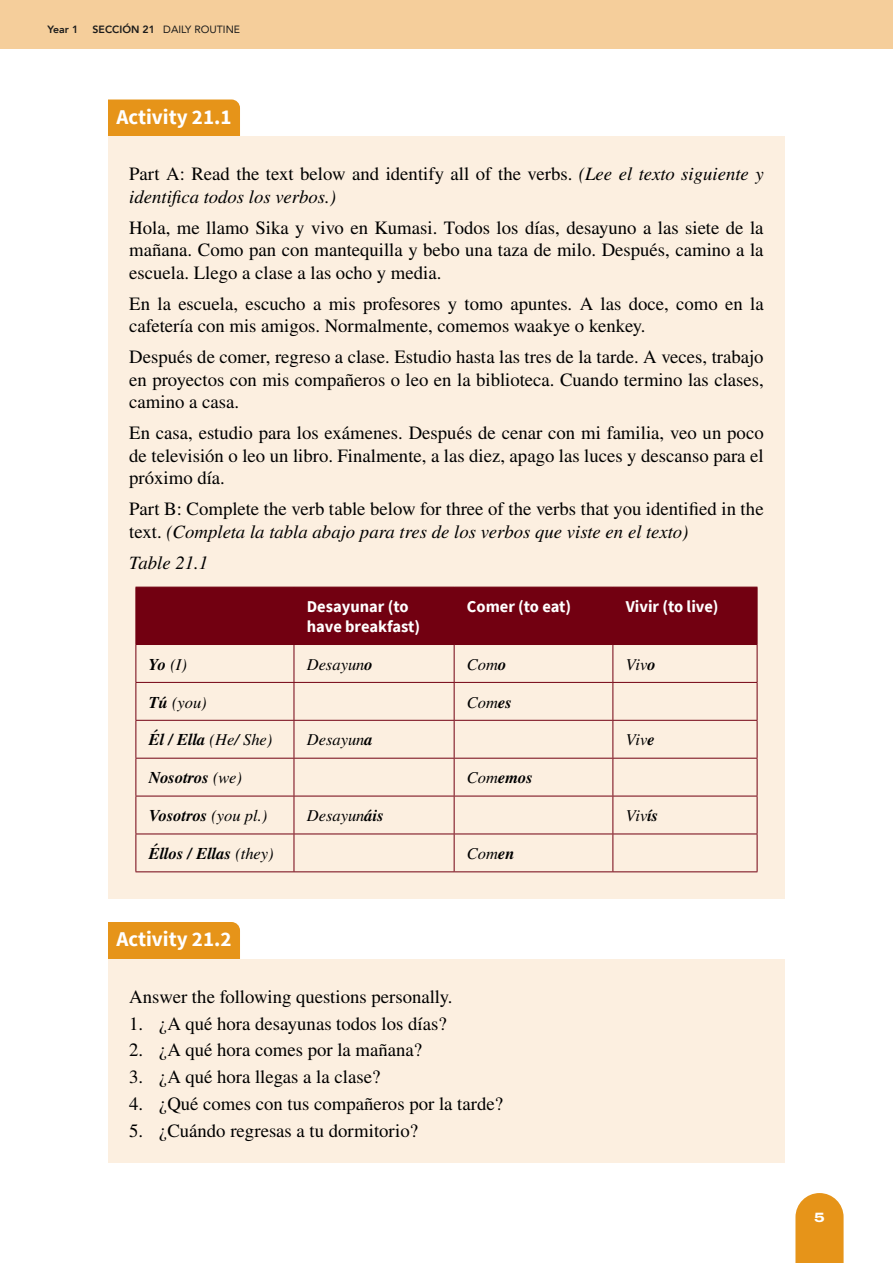
<style>
.page{position:relative;width:893px;height:1263px;background:#fff}
.page>*{position:absolute;margin:0;border:0;box-sizing:border-box;transform-origin:0 0}
.t1{font:700 21px "Source Sans Pro";color:#fff}
.t2{font:18.75px/22.5px "STIX General";color:#000}
.t3{font:italic 18.75px "STIX General";color:#000}
.t4{font:italic 16.5px "STIX General";color:#000}
.t5{font:italic 700 16.5px "STIX General";color:#000}
.t6{font:700 16.5px/19.5px "Source Sans Pro";color:#fff}
.t7{font:800 13.5px "Archivo Expanded";color:#fff}
.t8{font:10.5px "Avenir";color:#1a1a1a}
.t9{font:800 10.5px "Avenir";color:#1a1a1a}
.s1{font-weight:800}
.s2{font-style:italic}
.s3{font-weight:700}
.s4{font-weight:400}
</style>
<div class="page">
<div style="left:0;top:0;width:893px;height:49px;background:#f5ce9b"></div>
<svg style="left:795px;top:1193px;width:49px;height:70px;background:#e89d2e"></svg>
<div style="left:108px;top:99px;width:132px;height:38px;background:#e69419"></div>
<div style="left:108px;top:137px;width:677px;height:92px;background:#fcefe0"></div>
<div style="left:108px;top:190px;width:677px;height:115px;background:#fcefe0"></div>
<div style="left:108px;top:266px;width:677px;height:92px;background:#fcefe0"></div>
<div style="left:108px;top:320px;width:677px;height:114px;background:#fcefe0"></div>
<div style="left:108px;top:396px;width:677px;height:114px;background:#fcefe0"></div>
<div style="left:108px;top:472px;width:677px;height:92px;background:#fcefe0"></div>
<div style="left:108px;top:556px;width:677px;height:342px;background:#fcefe0"></div>
<div style="left:108px;top:922px;width:132px;height:37px;background:#e69419"></div>
<div style="left:108px;top:959px;width:677px;height:70px;background:#fcefe0"></div>
<div style="left:108px;top:1012px;width:677px;height:70px;background:#fcefe0"></div>
<div style="left:108px;top:1066px;width:677px;height:70px;background:#fcefe0"></div>
<div style="left:108px;top:1093px;width:677px;height:69px;background:#fcefe0"></div>
<div style="left:136px;top:588px;width:621px;height:56px;background:#720011"></div>
<hr style="left:294px;top:587px;width:1px;height:57px;background:#720011">
<hr style="left:454px;top:587px;width:1px;height:57px;background:#720011">
<hr style="left:612px;top:587px;width:1px;height:57px;background:#720011">
<hr style="left:294px;top:645px;width:1px;height:37px;background:#720011">
<hr style="left:454px;top:645px;width:1px;height:37px;background:#720011">
<hr style="left:612px;top:645px;width:1px;height:37px;background:#720011">
<hr style="left:135px;top:682px;width:159px;height:1px;background:#720011">
<hr style="left:294px;top:682px;width:160px;height:1px;background:#720011">
<hr style="left:294px;top:683px;width:1px;height:37px;background:#720011">
<hr style="left:454px;top:682px;width:159px;height:1px;background:#720011">
<hr style="left:454px;top:683px;width:1px;height:37px;background:#720011">
<hr style="left:613px;top:682px;width:144px;height:1px;background:#720011">
<hr style="left:612px;top:683px;width:1px;height:37px;background:#720011">
<hr style="left:135px;top:720px;width:159px;height:1px;background:#720011">
<hr style="left:294px;top:720px;width:160px;height:1px;background:#720011">
<hr style="left:294px;top:721px;width:1px;height:37px;background:#720011">
<hr style="left:454px;top:720px;width:159px;height:1px;background:#720011">
<hr style="left:454px;top:721px;width:1px;height:37px;background:#720011">
<hr style="left:613px;top:720px;width:144px;height:1px;background:#720011">
<hr style="left:612px;top:721px;width:1px;height:37px;background:#720011">
<hr style="left:135px;top:758px;width:159px;height:1px;background:#720011">
<hr style="left:294px;top:758px;width:160px;height:1px;background:#720011">
<hr style="left:294px;top:758px;width:1px;height:38px;background:#720011">
<hr style="left:454px;top:758px;width:159px;height:1px;background:#720011">
<hr style="left:454px;top:758px;width:1px;height:38px;background:#720011">
<hr style="left:613px;top:758px;width:144px;height:1px;background:#720011">
<hr style="left:612px;top:758px;width:1px;height:38px;background:#720011">
<hr style="left:135px;top:796px;width:159px;height:1px;background:#720011">
<hr style="left:294px;top:796px;width:160px;height:1px;background:#720011">
<hr style="left:294px;top:796px;width:1px;height:37px;background:#720011">
<hr style="left:454px;top:796px;width:159px;height:1px;background:#720011">
<hr style="left:454px;top:796px;width:1px;height:37px;background:#720011">
<hr style="left:613px;top:796px;width:144px;height:1px;background:#720011">
<hr style="left:612px;top:796px;width:1px;height:37px;background:#720011">
<hr style="left:135px;top:833px;width:159px;height:1px;background:#720011">
<hr style="left:294px;top:833px;width:160px;height:1px;background:#720011">
<hr style="left:294px;top:834px;width:1px;height:37px;background:#720011">
<hr style="left:454px;top:833px;width:159px;height:1px;background:#720011">
<hr style="left:454px;top:834px;width:1px;height:37px;background:#720011">
<hr style="left:613px;top:833px;width:144px;height:1px;background:#720011">
<hr style="left:612px;top:834px;width:1px;height:37px;background:#720011">
<hr style="left:135px;top:645px;width:1px;height:37px;background:#720011">
<hr style="left:757px;top:645px;width:1px;height:37px;background:#720011">
<hr style="left:135px;top:683px;width:1px;height:37px;background:#720011">
<hr style="left:757px;top:683px;width:1px;height:37px;background:#720011">
<hr style="left:135px;top:721px;width:1px;height:37px;background:#720011">
<hr style="left:757px;top:721px;width:1px;height:37px;background:#720011">
<hr style="left:135px;top:758px;width:1px;height:38px;background:#720011">
<hr style="left:757px;top:758px;width:1px;height:38px;background:#720011">
<hr style="left:135px;top:796px;width:1px;height:37px;background:#720011">
<hr style="left:757px;top:796px;width:1px;height:37px;background:#720011">
<hr style="left:135px;top:834px;width:1px;height:37px;background:#720011">
<hr style="left:757px;top:834px;width:1px;height:37px;background:#720011">
<hr style="left:135px;top:871px;width:159px;height:1px;background:#720011">
<hr style="left:294px;top:871px;width:160px;height:1px;background:#720011">
<hr style="left:454px;top:871px;width:159px;height:1px;background:#720011">
<hr style="left:613px;top:871px;width:144px;height:1px;background:#720011">
<hr style="left:135px;top:587px;width:159px;height:1px;background:#720011">
<hr style="left:135px;top:587px;width:1px;height:57px;background:#720011">
<hr style="left:294px;top:587px;width:160px;height:1px;background:#720011">
<hr style="left:454px;top:587px;width:159px;height:1px;background:#720011">
<hr style="left:613px;top:587px;width:144px;height:1px;background:#720011">
<hr style="left:757px;top:587px;width:1px;height:57px;background:#720011">
<hr style="left:135px;top:644px;width:159px;height:1px;background:#720011">
<hr style="left:294px;top:644px;width:160px;height:1px;background:#720011">
<hr style="left:454px;top:644px;width:159px;height:1px;background:#720011">
<hr style="left:613px;top:644px;width:144px;height:1px;background:#720011">
<p class="t9" style="left:48px;top:21px;width:32px">Year 1</p>
<p class="t8" style="left:93px;top:21px;width:149px"><span class="s1">SECCIÓN 21</span> DAILY ROUTINE</p>
<p class="t1" style="left:117px;top:103px;width:116px">Activity 21.1</p>
<p class="t2" style="left:129px;top:164px;width:636px">Part A: Read the text below and identify all of the verbs. <span class="s2">(Lee el texto siguiente y identifica todos los verbos.)</span></p>
<p class="t2" style="left:129px;top:217px;width:636px;text-align:justify">Hola, me llamo Sika y vivo en Kumasi. Todos los días, desayuno a las siete de la mañana. Como pan con mantequilla y bebo una taza de milo. Después, camino a la escuela. Llego a clase a las ocho y media.</p>
<p class="t2" style="left:129px;top:293px;width:636px">En la escuela, escucho a mis profesores y tomo apuntes. A las doce, como en la cafetería con mis amigos. Normalmente, comemos waakye o kenkey.</p>
<p class="t2" style="left:129px;top:347px;width:636px;text-align:justify">Después de comer, regreso a clase. Estudio hasta las tres de la tarde. A veces, trabajo en proyectos con mis compañeros o leo en la biblioteca. Cuando termino las clases, camino a casa.</p>
<p class="t2" style="left:129px;top:423px;width:636px;text-align:justify">En casa, estudio para los exámenes. Después de cenar con mi familia, veo un poco de televisión o leo un libro. Finalmente, a las diez, apago las luces y descanso para el próximo día.</p>
<p class="t2" style="left:129px;top:499px;width:636px">Part B: Complete the verb table below for three of the verbs that you identified in the text. <span class="s2">(Completa la tabla abajo para tres de los verbos que viste en el texto)</span></p>
<p class="t3" style="left:129px;top:550px;width:80px">Table 21.1</p>
<p class="t6" style="left:307px;top:597px;width:115px">Desayunar (to have breakfast)</p>
<p class="t6" style="left:467px;top:597px;width:106px">Comer (to eat)</p>
<p class="t6" style="left:626px;top:597px;width:94px">Vivir (to live)</p>
<p class="t4" style="left:149px;top:653px;width:40px"><span class="s3">Yo</span> (I)</p>
<p class="t4" style="left:307px;top:653px;width:68px">Desayun<span class="s3">o</span></p>
<p class="t4" style="left:467px;top:653px;width:41px">Com<span class="s3">o</span></p>
<p class="t4" style="left:626px;top:653px;width:31px">Viv<span class="s3">o</span></p>
<p class="t4" style="left:149px;top:691px;width:60px"><span class="s3">Tú</span> (you)</p>
<p class="t4" style="left:467px;top:691px;width:46px">Com<span class="s3">es</span></p>
<p class="t4" style="left:149px;top:728px;width:125px"><span class="s3">Él / Ella</span> (He/ She)</p>
<p class="t4" style="left:307px;top:728px;width:68px">Desayun<span class="s3">a</span></p>
<p class="t4" style="left:626px;top:728px;width:31px">Viv<span class="s3">e</span></p>
<p class="t5" style="left:149px;top:767px;width:95px">Nosotros <span class="s4">(we)</span></p>
<p class="t5" style="left:467px;top:767px;width:67px"><span class="s4">Com</span>emos</p>
<p class="t5" style="left:149px;top:805px;width:120px">Vosotros <span class="s4">(you pl.)</span></p>
<p class="t4" style="left:307px;top:804px;width:79px">Desayun<span class="s3">áis</span></p>
<p class="t4" style="left:626px;top:804px;width:34px">Viv<span class="s3">ís</span></p>
<p class="t5" style="left:149px;top:842px;width:127px">Éllos / Ellas <span class="s4">(they)</span></p>
<p class="t4" style="left:467px;top:842px;width:49px">Com<span class="s3">en</span></p>
<p class="t1" style="left:117px;top:925px;width:116px">Activity 21.2</p>
<p class="t2" style="left:129px;top:986px;width:325px">Answer the following questions personally.</p>
<p class="t2" style="left:129px;top:1013px;width:319px">1. ¿A qué hora desayunas todos los días?</p>
<p class="t2" style="left:129px;top:1039px;width:294px">2. ¿A qué hora comes por la mañana?</p>
<p class="t2" style="left:129px;top:1066px;width:253px">3. ¿A qué hora llegas a la clase?</p>
<p class="t2" style="left:129px;top:1093px;width:375px">4. ¿Qué comes con tus compañeros por la tarde?</p>
<p class="t2" style="left:129px;top:1120px;width:290px">5. ¿Cuándo regresas a tu dormitorio?</p>
<p class="t7" style="left:814px;top:1207px;width:12px">5</p>
</div>
